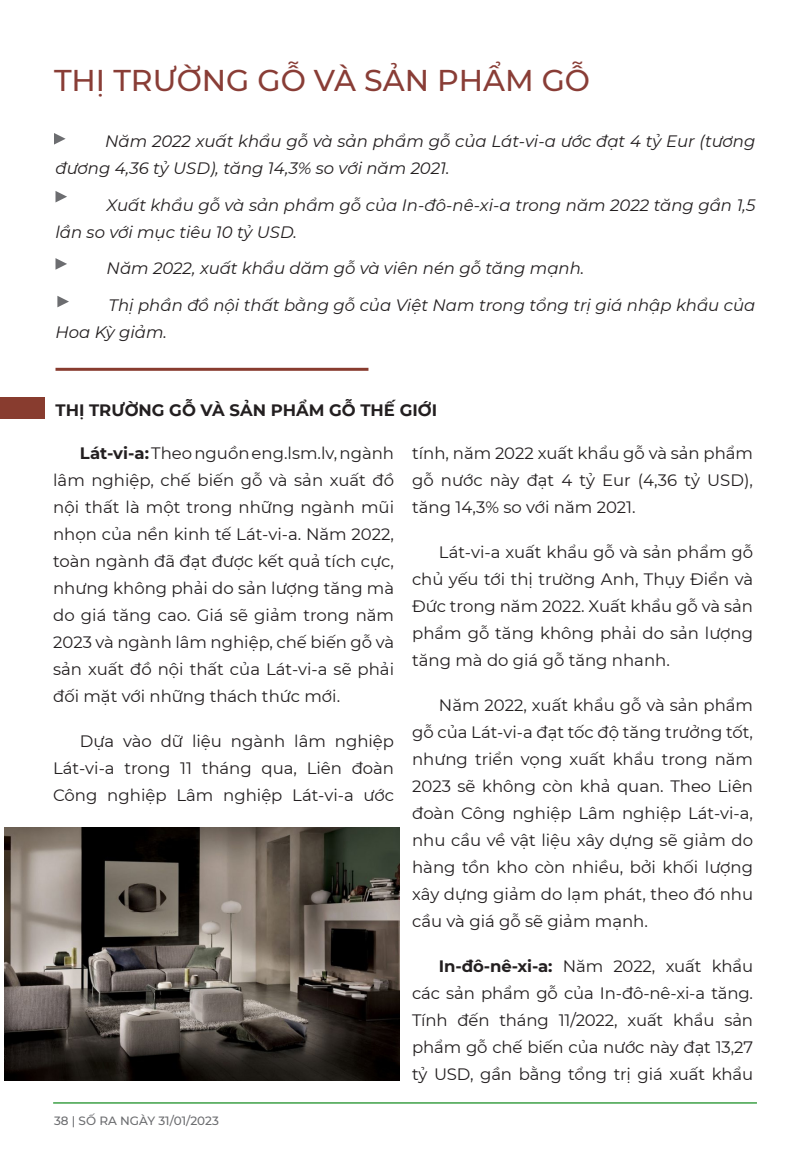
<style>
.page{position:relative;width:808px;height:1149px;background:#fff}
.page>*{position:absolute;margin:0;border:0;box-sizing:border-box;transform-origin:0 0}
.t1{font:500 30px "Montserrat";color:#893d36}
.t2{font:16.5px/27px "Montserrat";color:#231f20;text-align:justify}
.t3{font:italic 16.5px/27px "Montserrat";color:#231f20}
.t4{font:700 16.5px "Montserrat";color:#231f20}
.t5{font:500 12px "Montserrat";color:#6c6d70}
.s1{font-weight:700}
</style>
<div class="page">
<hr style="left:53px;top:1101px;width:704px;height:2px;background:#3da046">
<div style="left:0;top:397px;width:44px;height:22px;background:#883c2f"></div>
<svg style="left:54px;top:133px;width:12px;height:11px"></svg>
<svg style="left:56px;top:191px;width:11px;height:11px"></svg>
<svg style="left:56px;top:258px;width:11px;height:11px"></svg>
<hr style="left:56px;top:367px;width:312px;height:3px;background:#883c2f">
<svg style="left:57px;top:296px;width:12px;height:11px"></svg>
<img style="left:4px;top:827px;width:396px;height:253px">
<p class="t1" style="left:54px;top:59px;width:538px">THỊ TRƯỜNG GỖ VÀ SẢN PHẨM GỖ</p>
<p class="t3" style="left:55px;top:127px;width:701px;text-indent:50px">Năm 2022 xuất khẩu gỗ và sản phẩm gỗ của Lát-vi-a ước đạt 4 tỷ Eur (tương đương 4,36 tỷ USD), tăng 14,3% so với năm 2021.</p>
<p class="t3" style="left:55px;top:191px;width:701px;text-indent:51px">Xuất khẩu gỗ và sản phẩm gỗ của In-đô-nê-xi-a trong năm 2022 tăng gần 1,5 lần so với mục tiêu 10 tỷ USD.</p>
<p class="t3" style="left:107px;top:254px;width:479px">Năm 2022, xuất khẩu dăm gỗ và viên nén gỗ tăng mạnh.</p>
<p class="t3" style="left:55px;top:291px;width:701px;text-indent:53px">Thị phần đồ nội thất bằng gỗ của Việt Nam trong tổng trị giá nhập khẩu của<br>Hoa Kỳ giảm.</p>
<p class="t4" style="left:56px;top:398px;width:383px">THỊ TRƯỜNG GỖ VÀ SẢN PHẨM GỖ THẾ GIỚI</p>
<p class="t2" style="left:53px;top:438px;width:342px;text-indent:27px"><span class="s1">Lát-vi-a:</span> Theo nguồn eng.lsm.lv, ngành lâm nghiệp, chế biến gỗ và sản xuất đồ nội thất là một trong những ngành mũi nhọn của nền kinh tế Lát-vi-a. Năm 2022, toàn ngành đã đạt được kết quả tích cực, nhưng không phải do sản lượng tăng mà do giá tăng cao. Giá sẽ giảm trong năm 2023 và ngành lâm nghiệp, chế biến gỗ và sản xuất đồ nội thất của Lát-vi-a sẽ phải đối mặt với những thách thức mới.</p>
<p class="t2" style="left:53px;top:726px;width:342px;text-indent:27px">Dựa vào dữ liệu ngành lâm nghiệp Lát-vi-a trong 11 tháng qua, Liên đoàn Công nghiệp Lâm nghiệp Lát-vi-a ước</p>
<p class="t2" style="left:412px;top:438px;width:342px">tính, năm 2022 xuất khẩu gỗ và sản phẩm gỗ nước này đạt 4 tỷ Eur (4,36 tỷ USD), tăng 14,3% so với năm 2021.</p>
<p class="t2" style="left:412px;top:537px;width:342px;text-indent:27px">Lát-vi-a xuất khẩu gỗ và sản phẩm gỗ chủ yếu tới thị trường Anh, Thụy Điển và Đức trong năm 2022. Xuất khẩu gỗ và sản phẩm gỗ tăng không phải do sản lượng tăng mà do giá gỗ tăng nhanh.</p>
<p class="t2" style="left:412px;top:690px;width:342px;text-indent:27px">Năm 2022, xuất khẩu gỗ và sản phẩm gỗ của Lát-vi-a đạt tốc độ tăng trưởng tốt, nhưng triển vọng xuất khẩu trong năm 2023 sẽ không còn khả quan. Theo Liên đoàn Công nghiệp Lâm nghiệp Lát-vi-a, nhu cầu về vật liệu xây dựng sẽ giảm do hàng tồn kho còn nhiều, bởi khối lượng xây dựng giảm do lạm phát, theo đó nhu cầu và giá gỗ sẽ giảm mạnh.</p>
<p class="t2" style="left:412px;top:951px;width:342px;text-indent:27px"><span class="s1">In-đô-nê-xi-a:</span> Năm 2022, xuất khẩu các sản phẩm gỗ của In-đô-nê-xi-a tăng.<br>Tính đến tháng 11/2022, xuất khẩu sản phẩm gỗ chế biến của nước này đạt 13,27 tỷ USD, gần bằng tổng trị giá xuất khẩu</p>
<p class="t5" style="left:54px;top:1111px;width:166px">38 | SỐ RA NGÀY 31/01/2023</p>
</div>
